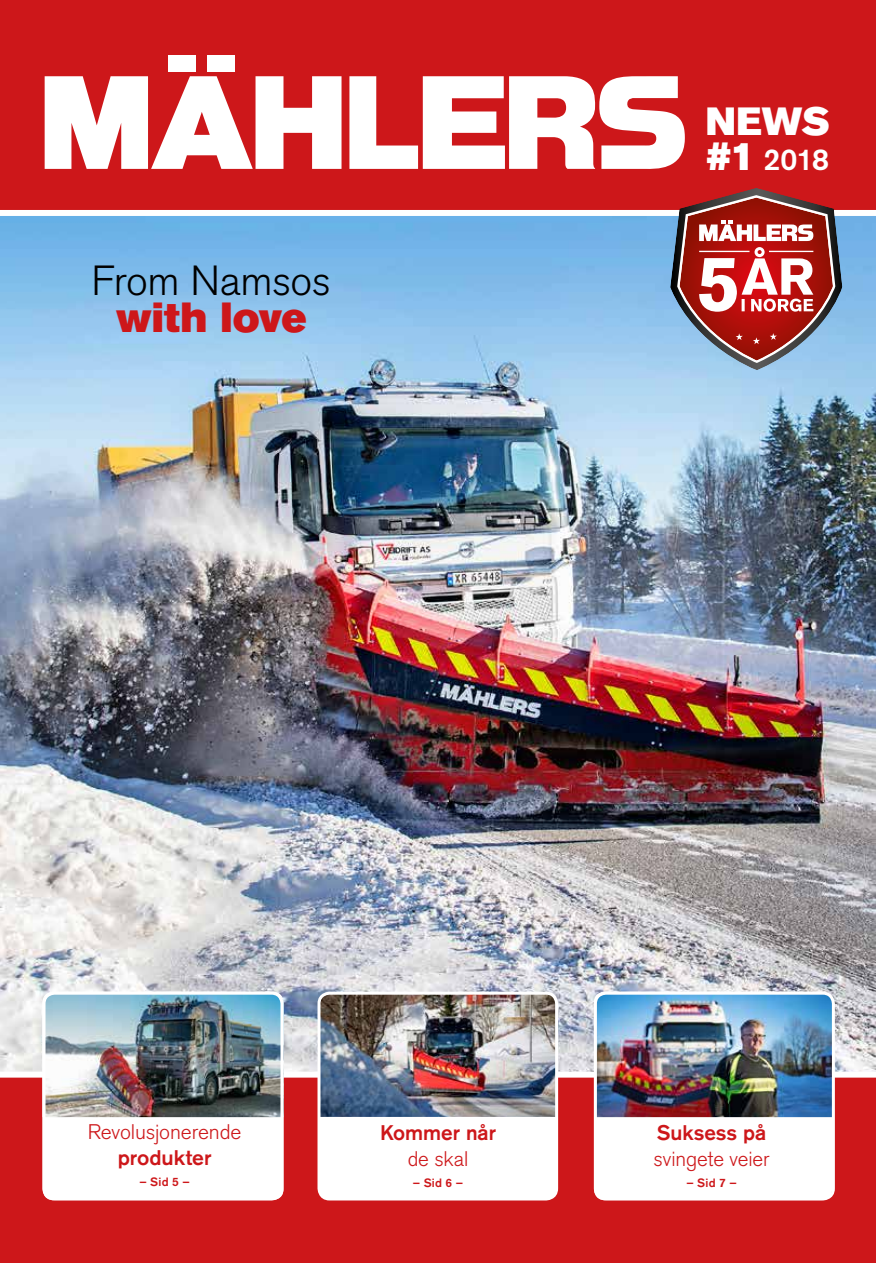
<style>
.page{position:relative;width:876px;height:1263px;background:#fff}
.page>*{position:absolute;margin:0;border:0;box-sizing:border-box;transform-origin:0 0}
.t1{font:300 41.7px "Akzidenz Grotesk BQ";letter-spacing:-.01em;color:#000}
.t2{font:41.7px "Akzidenz Grotesk BQ Super";color:#cd171a}
.t3{font:39px "Akzidenz Grotesk BQ Super";color:#fff}
.t4{font:500 30px "Akzidenz Grotesk BQ";color:#fff}
.t5{font:300 21px "Akzidenz Grotesk BQ";letter-spacing:-.005em;color:#cd171a}
.t6{font:500 21px "Akzidenz Grotesk BQ";color:#cd171a}
.t7{font:500 12px "Akzidenz Grotesk BQ";letter-spacing:.02em;color:#cd171a}
.s1{font-family:"Akzidenz Grotesk BQ Super";font-weight:400;font-size:39px}
</style>
<div class="page">
<img style="left:0;top:216px;width:876px;height:855px">
<div style="left:0;top:0;width:876px;height:210px;background:#cd171a"></div>
<svg style="left:45px;top:76px;width:296px;height:93px"></svg>
<div style="left:207px;top:55px;width:28px;height:17px;background:#fff"></div>
<div style="left:169px;top:55px;width:27px;height:17px;background:#fff"></div>
<svg style="left:349px;top:76px;width:336px;height:93px"></svg>
<div style="left:0;top:1076px;width:876px;height:187px;background:#cd171a"></div>
<div style="left:0;top:1071px;width:876px;height:6px;background:#fff"></div>
<div style="left:594px;top:992px;width:238px;height:208px;background:#fff;border-radius:11px"></div>
<img style="left:596px;top:994px;width:238px;height:123px">
<div style="left:594px;top:992px;width:241px;height:208px;border:3px solid #fff;border-radius:11px"></div>
<div style="left:43px;top:992px;width:240px;height:208px;background:#fff;border-radius:11px"></div>
<img style="left:44px;top:994px;width:239px;height:123px">
<div style="left:43px;top:992px;width:240px;height:208px;border:3px solid #fff;border-radius:11px"></div>
<div style="left:319px;top:993px;width:238px;height:206px;background:#fff;border-radius:11px"></div>
<img style="left:319px;top:993px;width:238px;height:124px">
<div style="left:317px;top:992px;width:241px;height:208px;border:3px solid #fff;border-radius:11px"></div>
<svg style="left:670px;top:188px;width:172px;height:182px"></svg>
<hr style="left:699px;top:251px;width:50px;height:1px;background:#fff">
<hr style="left:769px;top:251px;width:44px;height:1px;background:#fff">
<h1 class="t1" style="left:91px;top:257px;width:241px">From Namsos</h1>
<h1 class="t2" style="left:116px;top:295px;width:192px">with love</h1>
<h2 class="t3" style="left:706px;top:101px;width:126px">NEWS</h2>
<h3 class="t4" style="left:706px;top:146px;width:125px"><span class="s1">#1</span> 2018</h3>
<p class="t5" style="left:88px;top:1120px;width:155px">Revolusjonerende</p>
<p class="t6" style="left:118px;top:1148px;width:95px">produkter</p>
<p class="t7" style="left:139px;top:1176px;width:52px">– Sid 5 –</p>
<p class="t6" style="left:380px;top:1124px;width:117px">Kommer når</p>
<p class="t5" style="left:408px;top:1146px;width:62px">de skal</p>
<p class="t7" style="left:413px;top:1177px;width:52px">– Sid 6 –</p>
<p class="t6" style="left:657px;top:1124px;width:111px">Suksess på</p>
<p class="t5" style="left:653px;top:1146px;width:118px">svingete veier</p>
<p class="t7" style="left:686px;top:1177px;width:52px">– Sid 7 –</p>
</div>
